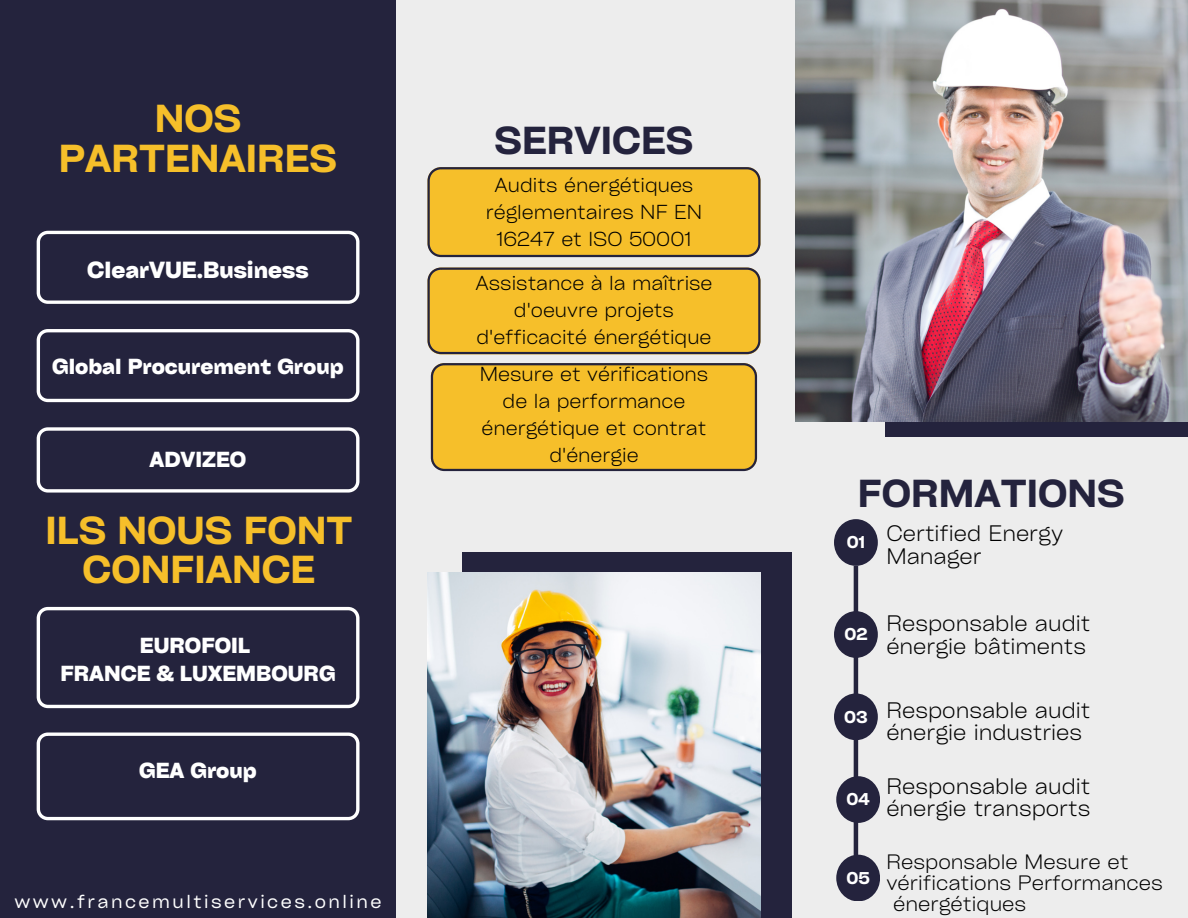
<style>
.page{position:relative;width:1188px;height:918px;background:#ededed}
.page>*{position:absolute;margin:0;border:0;box-sizing:border-box;transform-origin:0 0}
.t1{font:37.35px/39.3px "Cy Grotesk Key Demi";color:#f6bf2a;text-align:center}
.t2{font:37.35px "Cy Grotesk Key Demi";color:#24233d}
.t3{font:700 22.35px "Cy Grotesk Key";color:#fff}
.t4{font:300 21.45px/22.5px "Cy Grotesk Key";color:#000}
.t5{font:700 20.85px "Cy Grotesk Key";color:#fff}
.t6{font:300 19.95px "Cy Grotesk Key";color:#000}
.t7{font:300 19.35px/27px "Cy Grotesk Key";color:#000;text-align:center}
.t8{font:18px "Cy Grotesk Key";letter-spacing:.14em;color:#fff}
.t9{font:16.35px "Cy Grotesk Key Demi";color:#fff}
</style>
<div class="page">
<div style="left:885px;top:37px;width:303px;height:400px;background:#24233d"></div>
<img style="left:795px;top:0;width:393px;height:422px">
<div style="left:462px;top:552px;width:330px;height:366px;background:#24233d"></div>
<img style="left:428px;top:573px;width:332px;height:345px">
<hr style="left:854px;top:566px;width:4px;height:301px;background:#24233d">
<div style="left:834px;top:519px;width:44px;height:47px;background:#24233d;border-radius:50%"></div>
<div style="left:834px;top:611px;width:44px;height:47px;background:#24233d;border-radius:50%"></div>
<div style="left:834px;top:693px;width:44px;height:47px;background:#24233d;border-radius:50%"></div>
<svg style="left:428px;top:167px;width:332px;height:90px;background:#e9b62b"></svg>
<svg style="left:431px;top:363px;width:326px;height:108px;background:#eab72b"></svg>
<svg style="left:428px;top:268px;width:332px;height:86px;background:#eab62b"></svg>
<div style="left:0;top:0;width:396px;height:918px;background:#24233d"></div>
<svg style="left:37px;top:231px;width:322px;height:73px"></svg>
<svg style="left:37px;top:329px;width:322px;height:73px"></svg>
<svg style="left:37px;top:427px;width:322px;height:66px"></svg>
<svg style="left:37px;top:607px;width:323px;height:101px"></svg>
<svg style="left:37px;top:733px;width:323px;height:87px"></svg>
<div style="left:836px;top:776px;width:44px;height:47px;background:#24233d;border-radius:50%"></div>
<div style="left:836px;top:855px;width:44px;height:46px;background:#24233d;border-radius:50%"></div>
<p class="t1" style="left:59px;top:98px;width:280px">NOS<br>PARTENAIRES</p>
<p class="t3" style="left:87px;top:256px;width:223px">ClearVUE.Business</p>
<p class="t5" style="left:52px;top:353px;width:293px">Global Procurement Group</p>
<p class="t5" style="left:150px;top:447px;width:98px">ADVIZEO</p>
<p class="t1" style="left:46px;top:510px;width:309px">ILS NOUS FONT<br>CONFIANCE</p>
<p class="t5" style="left:140px;top:632px;width:112px">EUROFOIL</p>
<p class="t5" style="left:60px;top:660px;width:277px">FRANCE &amp; LUXEMBOURG</p>
<p class="t5" style="left:139px;top:757px;width:119px">GEA Group</p>
<p class="t8" style="left:14px;top:890px;width:369px">www.francemultiservices.online</p>
<p class="t2" style="left:495px;top:117px;width:200px">SERVICES</p>
<p class="t7" style="left:486px;top:170px;width:218px">Audits énergétiques réglementaires NF EN<br>16247 et ISO 50001</p>
<p class="t7" style="left:475px;top:268px;width:239px">Assistance à la maîtrise d'oeuvre projets d'efficacité énergétique</p>
<p class="t7" style="left:480px;top:360px;width:230px">Mesure et vérifications de la performance énergétique et contrat d'énergie</p>
<p class="t2" style="left:858px;top:469px;width:268px">FORMATIONS</p>
<p class="t4" style="left:886px;top:521px;width:178px">Certified Energy<br>Manager</p>
<p class="t9" style="left:847px;top:532px;width:20px">01</p>
<p class="t9" style="left:844px;top:624px;width:25px">02</p>
<p class="t4" style="left:886px;top:612px;width:205px">Responsable audit énergie bâtiments</p>
<p class="t9" style="left:844px;top:706px;width:25px">03</p>
<p class="t9" style="left:847px;top:789px;width:25px">04</p>
<p class="t9" style="left:847px;top:868px;width:25px">05</p>
<p class="t4" style="left:886px;top:698px;width:205px">Responsable audit énergie industries</p>
<p class="t4" style="left:886px;top:774px;width:206px">Responsable audit énergie transports</p>
<p class="t6" style="left:886px;top:849px;width:244px">Responsable Mesure et</p>
<p class="t6" style="left:886px;top:870px;width:278px">vérifications Performances</p>
<p class="t6" style="left:893px;top:891px;width:135px">énergétiques</p>
</div>
